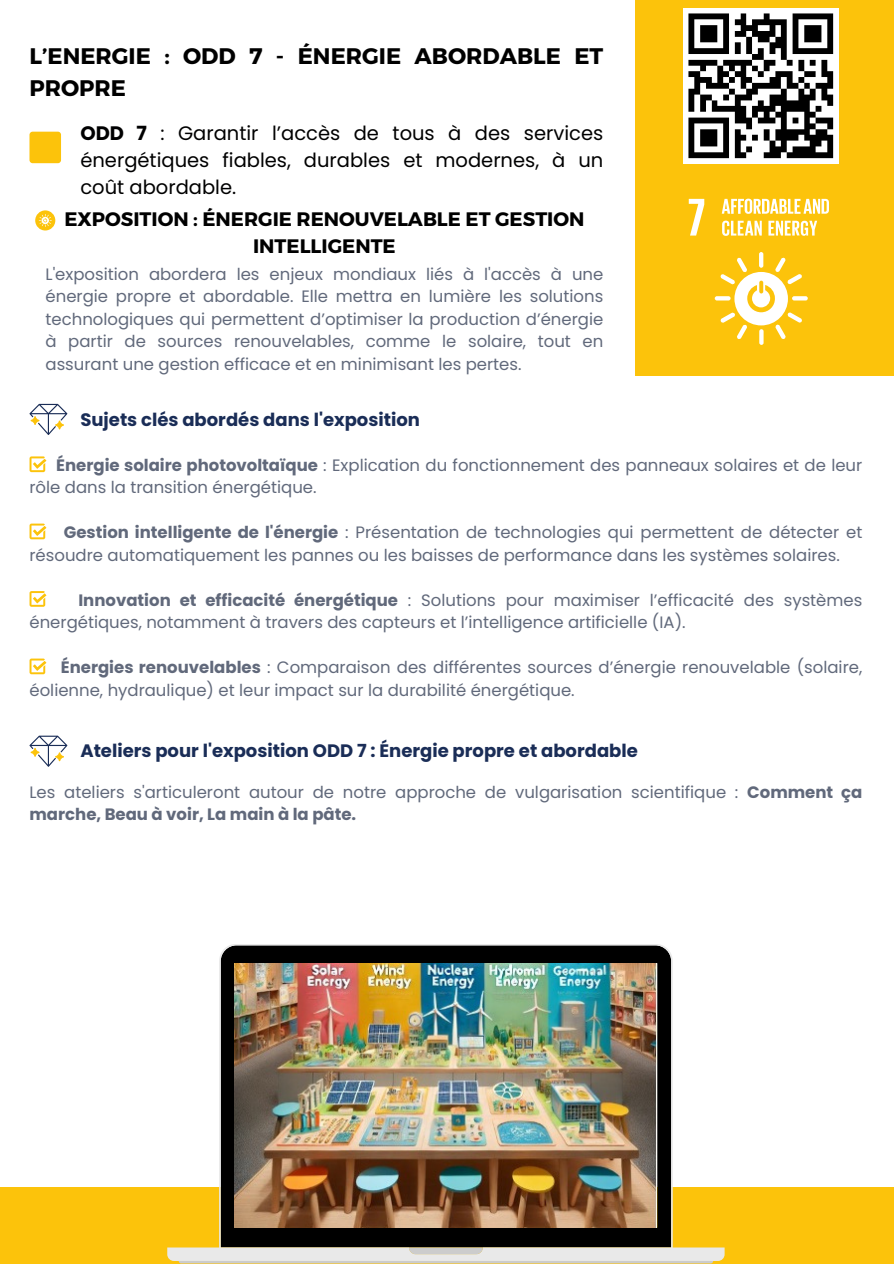
<style>
.page{position:relative;width:894px;height:1264px;background:#fff}
.page>*{position:absolute;margin:0;border:0;box-sizing:border-box;transform-origin:0 0}
.t1{font:700 22.5px/31.5px "Montserrat";color:#000}
.t2{font:19.5px/27px "Poppins";color:#000001;text-align:justify}
.t3{font:700 19.5px/27px "Montserrat";color:#000;text-align:center}
.t4{font:700 18px "Poppins";color:#1a2d57}
.t5{font:16.5px/22.5px "Poppins";color:#61697b}
.s1{font-weight:700}
</style>
<div class="page">
<div style="left:634px;top:0;width:259px;height:375px;background:#fcc30b"></div>
<div style="left:29px;top:132px;width:32px;height:31px;background:#fcc30b;border-radius:3px"></div>
<svg style="left:29px;top:404px;width:38px;height:31px"></svg>
<svg style="left:30px;top:456px;width:16px;height:16px"></svg>
<svg style="left:30px;top:523px;width:16px;height:16px"></svg>
<img style="left:683px;top:9px;width:154px;height:154px">
<svg style="left:30px;top:591px;width:16px;height:15px"></svg>
<svg style="left:30px;top:658px;width:16px;height:16px"></svg>
<svg style="left:688px;top:199px;width:16px;height:36px"></svg>
<svg style="left:721px;top:199px;width:107px;height:15px"></svg>
<svg style="left:722px;top:221px;width:95px;height:15px"></svg>
<svg style="left:714px;top:252px;width:93px;height:93px"></svg>
<svg style="left:35px;top:210px;width:20px;height:20px"></svg>
<svg style="left:39px;top:212px;width:13px;height:15px"></svg>
<div style="left:0;top:1187px;width:893px;height:76px;background:#fcc30b"></div>
<svg style="left:167px;top:944px;width:557px;height:316px"></svg>
<svg style="left:409px;top:1247px;width:73px;height:7px"></svg>
<svg style="left:179px;top:1260px;width:534px;height:3px;background:#d5d4d3"></svg>
<img style="left:234px;top:963px;width:422px;height:264px">
<svg style="left:29px;top:735px;width:38px;height:31px"></svg>
<p class="t1" style="left:29px;top:39px;width:575px">L’ENERGIE : ODD 7 - ÉNERGIE ABORDABLE ET<br>PROPRE</p>
<h3 class="t2" style="left:80px;top:119px;width:524px"><span class="s1">ODD 7</span> : Garantir l’accès de tous à des services énergétiques fiables, durables et modernes, à un coût abordable.</h3>
<h1 class="t3" style="left:64px;top:204px;width:521px">EXPOSITION : ÉNERGIE RENOUVELABLE ET GESTION<br>INTELLIGENTE</h1>
<p class="t5" style="left:46px;top:263px;width:559px;text-align:justify">L'exposition abordera les enjeux mondiaux liés à l'accès à une énergie propre et abordable. Elle mettra en lumière les solutions technologiques qui permettent d’optimiser la production d’énergie à partir de sources renouvelables, comme le solaire, tout en assurant une gestion efficace et en minimisant les pertes.</p>
<p class="t4" style="left:80px;top:407px;width:341px">Sujets clés abordés dans l'exposition</p>
<p class="t5" style="left:29px;top:453px;width:834px;text-indent:27px"><span class="s1">Énergie solaire photovoltaïque</span> : Explication du fonctionnement des panneaux solaires et de leur rôle dans la transition énergétique.</p>
<h4 class="t5" style="left:29px;top:521px;width:834px;text-indent:34px"><span class="s1">Gestion intelligente de l'énergie</span> : Présentation de technologies qui permettent de détecter et résoudre automatiquement les pannes ou les baisses de performance dans les systèmes solaires.</h4>
<h2 class="t5" style="left:29px;top:588px;width:834px;text-indent:49px"><span class="s1">Innovation et efficacité énergétique</span> : Solutions pour maximiser l’efficacité des systèmes énergétiques, notamment à travers des capteurs et l’intelligence artificielle (IA).</h2>
<p class="t5" style="left:29px;top:656px;width:834px;text-indent:31px"><span class="s1">Énergies renouvelables</span> : Comparaison des différentes sources d’énergie renouvelable (solaire, éolienne, hydraulique) et leur impact sur la durabilité énergétique.</p>
<p class="t4" style="left:80px;top:738px;width:559px">Ateliers pour l'exposition ODD 7 : Énergie propre et abordable</p>
<p class="t5" style="left:29px;top:781px;width:834px">Les ateliers s'articuleront autour de notre approche de vulgarisation scientifique : <span class="s1">Comment ça marche, Beau à voir, La main à la pâte.</span></p>
</div>
